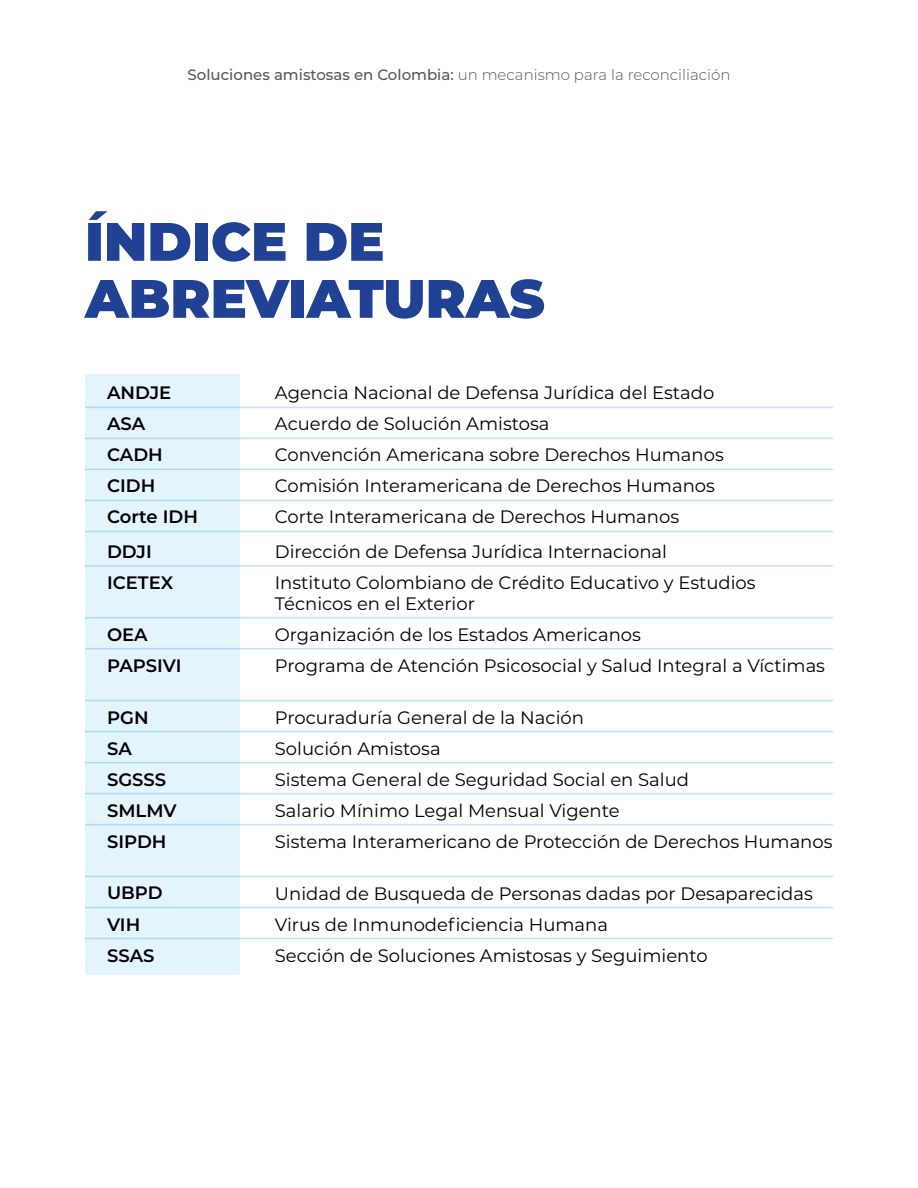
<style>
.page{position:relative;width:918px;height:1188px;background:#fff}
.page>*{position:absolute;margin:0;border:0;box-sizing:border-box;transform-origin:0 0}
.t1{font:900 54px/57px "Montserrat";color:#204194}
.t2{font:18px/31px "Montserrat";color:#000}
.t3{font:600 18px/31px "Montserrat";color:#000}
.t4{font:300 15px "Montserrat";color:#575756}
.s1{font-weight:500}
</style>
<div class="page">
<div style="left:85px;top:374px;width:154px;height:601px;background:#e4f4fd"></div>
<hr style="left:85px;top:407px;width:748px;height:1px;background:#bce4fa">
<hr style="left:85px;top:438px;width:748px;height:1px;background:#bce4fa">
<hr style="left:85px;top:469px;width:748px;height:1px;background:#bce4fa">
<hr style="left:85px;top:500px;width:748px;height:1px;background:#bce4fa">
<hr style="left:85px;top:531px;width:748px;height:1px;background:#bce4fa">
<hr style="left:85px;top:565px;width:748px;height:2px;background:#bce4fa">
<hr style="left:85px;top:648px;width:748px;height:1px;background:#bce4fa">
<hr style="left:85px;top:731px;width:748px;height:1px;background:#bce4fa">
<hr style="left:85px;top:762px;width:748px;height:1px;background:#bce4fa">
<hr style="left:85px;top:793px;width:748px;height:1px;background:#bce4fa">
<hr style="left:85px;top:824px;width:748px;height:1px;background:#bce4fa">
<hr style="left:85px;top:876px;width:748px;height:1px;background:#bce4fa">
<hr style="left:85px;top:907px;width:748px;height:1px;background:#bce4fa">
<hr style="left:85px;top:938px;width:748px;height:1px;background:#bce4fa">
<hr style="left:85px;top:617px;width:748px;height:1px;background:#bce4fa">
<hr style="left:85px;top:700px;width:748px;height:1px;background:#bce4fa">
<p class="t4" style="left:188px;top:65px;width:544px"><span class="s1">Soluciones amistosas en Colombia:</span> un mecanismo para la reconciliación</p>
<h1 class="t1" style="left:85px;top:210px;width:461px">ÍNDICE DE<br>ABREVIATURAS</h1>
<p class="t3" style="left:107px;top:377px;width:92px">ANDJE<br>ASA<br>CADH<br>CIDH<br>Corte IDH</p>
<p class="t3" style="left:107px;top:535px;width:46px">DDJI</p>
<p class="t3" style="left:107px;top:566px;width:68px">ICETEX</p>
<p class="t3" style="left:107px;top:618px;width:42px">OEA</p>
<p class="t3" style="left:107px;top:649px;width:76px">PAPSIVI</p>
<p class="t3" style="left:107px;top:701px;width:71px">PGN<br>SA<br>SGSSS<br>SMLMV</p>
<p class="t3" style="left:107px;top:825px;width:61px">SIPDH</p>
<p class="t3" style="left:107px;top:877px;width:57px">UBPD</p>
<p class="t3" style="left:107px;top:908px;width:49px">VIH<br>SSAS</p>
<p class="t2" style="left:275px;top:377px;width:450px">Agencia Nacional de Defensa Jurídica del Estado Acuerdo de Solución Amistosa<br>Convención Americana sobre Derechos Humanos Comisión Interamericana de Derechos Humanos Corte Interamericana de Derechos Humanos</p>
<p class="t2" style="left:275px;top:535px;width:394px">Dirección de Defensa Jurídica Internacional</p>
<p class="t2" style="left:275px;top:571px;width:482px;line-height:21.6px">Instituto Colombiano de Crédito Educativo y Estudios<br>Técnicos en el Exterior</p>
<p class="t2" style="left:275px;top:618px;width:368px">Organización de los Estados Americanos</p>
<p class="t2" style="left:275px;top:649px;width:552px">Programa de Atención Psicosocial y Salud Integral a Víctimas</p>
<p class="t2" style="left:275px;top:701px;width:416px">Procuraduría General de la Nación<br>Solución Amistosa<br>Sistema General de Seguridad Social en Salud Salario Mínimo Legal Mensual Vigente</p>
<p class="t2" style="left:275px;top:825px;width:559px">Sistema Interamericano de Protección de Derechos Humanos</p>
<p class="t2" style="left:275px;top:877px;width:539px">Unidad de Busqueda de Personas dadas por Desaparecidas</p>
<p class="t2" style="left:275px;top:908px;width:434px">Virus de Inmunodeficiencia Humana<br>Sección de Soluciones Amistosas y Seguimiento</p>
</div>
